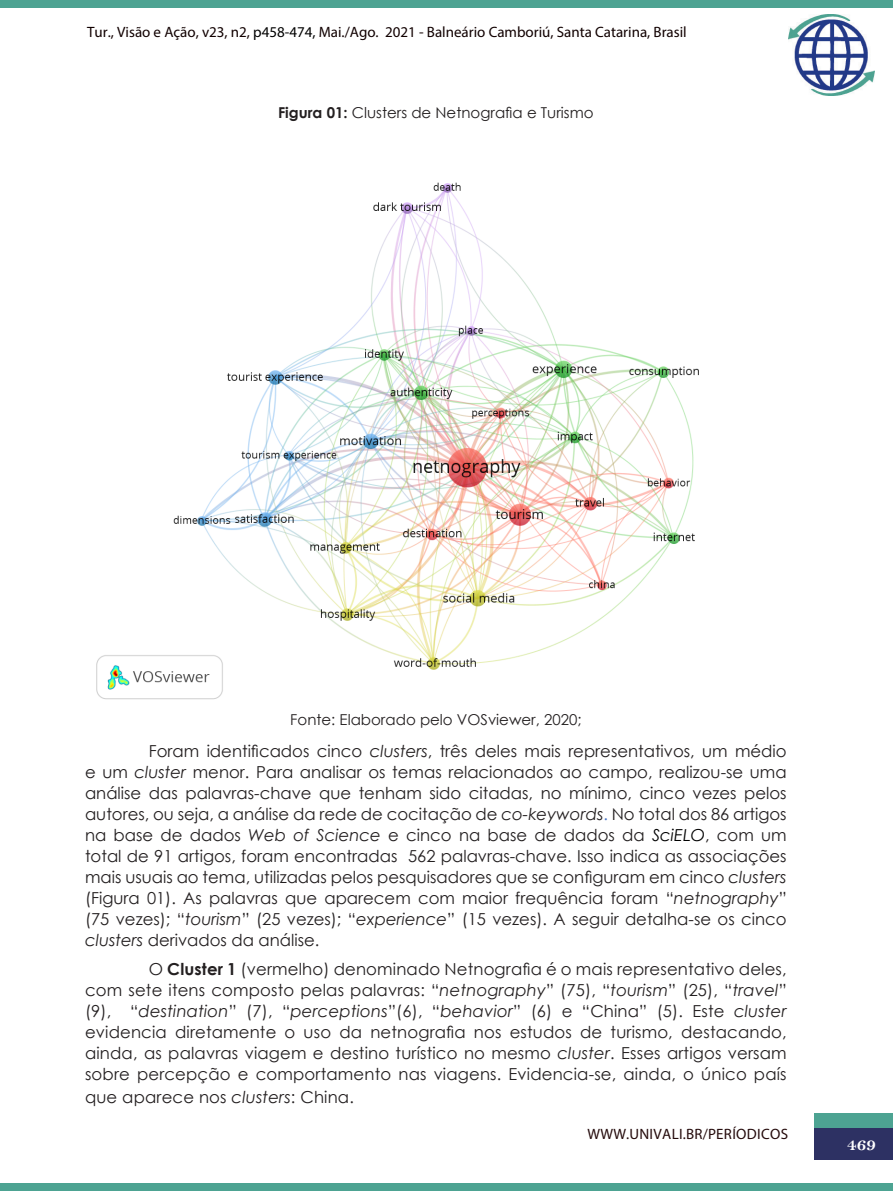
<style>
.page{position:relative;width:893px;height:1191px;background:#fff}
.page>*{position:absolute;margin:0;border:0;box-sizing:border-box;transform-origin:0 0}
.t1{font:18px "Bell MT Bold";color:#fff}
.TEXTO{font:16.5px/21px "Century Gothic";letter-spacing:.005em;color:#231f20;text-align:justify}
.t2{font:15px "Myriad Pro";color:#100}
.Chamada_Tabela{font:15px "Century Gothic";color:#231f20}
.Legenda_Tabela{font:15px "Century Gothic";color:#231f20}
.RESUMO{font:15px "Myriad Pro";letter-spacing:.02em;color:#240a0b}
.s1{color:#000}
.s2{font-weight:700}
.s3{font-style:italic}
.s4{color:#4472c4}
.s5{font-style:italic;color:#000}
</style>
<div class="page">
<div style="left:814px;top:1128px;width:79px;height:31px;background:#2d3163"></div>
<img style="left:788px;top:14px;width:86px;height:82px">
<div style="left:814px;top:1113px;width:79px;height:15px;background:#4da392"></div>
<div style="left:0;top:1183px;width:893px;height:8px;background:#4da392"></div>
<div style="left:0;top:0;width:893px;height:7px;background:#4da392"></div>
<img style="left:96px;top:182px;width:603px;height:518px">
<p class="t2" style="left:87px;top:22px;width:601px">Tur., Visão e Ação, v23, n2, <span class="s1">p458-474,</span> Mai./Ago. 2021 - Balneário Camboriú, Santa Catarina, Brasil</p>
<p class="Chamada_Tabela" style="left:278px;top:102px;width:317px"><span class="s2">Figura 01:</span> Clusters de Netnografia e Turismo</p>
<p class="Legenda_Tabela" style="left:290px;top:709px;width:293px">Fonte: Elaborado pelo VOSviewer, 2020;</p>
<p class="TEXTO" style="left:85px;top:740px;width:703px;text-indent:64px">Foram identificados cinco <span class="s3">clusters</span>, três deles mais representativos, um médio e um <span class="s3">cluster</span> menor. Para analisar os temas relacionados ao campo, realizou-se uma aná lise das palavras-chave que tenham sido citadas, no mínimo, cinco vezes pelos autores, ou seja, a aná lise da rede de cocitaçã o de <span class="s3">co-keywords</span><span class="s4">.</span> No total dos 86 artigos na base de dados <span class="s3">Web of Science</span> e cinco na base de dados da <span class="s5">SciELO</span>, com um total de 91 artigos, foram encontradas 562 palavras-chave. Isso indica as associações mais usuais ao tema, utilizadas pelos pesquisadores que se configuram em cinco <span class="s3">clusters </span>(Figura 01). As palavras que aparecem com maior frequência foram “<span class="s3">netnography</span>” (75 vezes); “<span class="s3">tourism</span>” (25 vezes); “<span class="s3">experience</span>” (15 vezes). A seguir detalha-se os cinco <span class="s3">clusters</span> derivados da análise.</p>
<p class="TEXTO" style="left:85px;top:958px;width:703px;text-indent:64px">O <span class="s2">Cluster 1</span> (vermelho) denominado Netnografia é o mais representativo deles, com sete itens composto pelas palavras: “<span class="s3">netnography</span>” (75), “<span class="s3">tourism</span>” (25), “<span class="s3">travel</span>” (9), “<span class="s3">destination</span>” (7), “<span class="s3">perceptions</span>”(6), “<span class="s3">behavior</span>” (6) e “China” (5). Este <span class="s3">cluster </span>evidencia diretamente o uso da netnografia nos estudos de turismo, destacando, ainda, as palavras viagem e destino turístico no mesmo <span class="s3">cluster</span>. Esses artigos versam sobre percepção e comportamento nas viagens. Evidencia-se, ainda, o único país que aparece nos <span class="s3">clusters</span>: China.</p>
<p class="RESUMO" style="left:587px;top:1124px;width:202px">WWW.UNIVALI.BR/PERÍODICOS</p>
<p class="t1" style="left:847px;top:1133px;width:30px">469</p>
</div>
